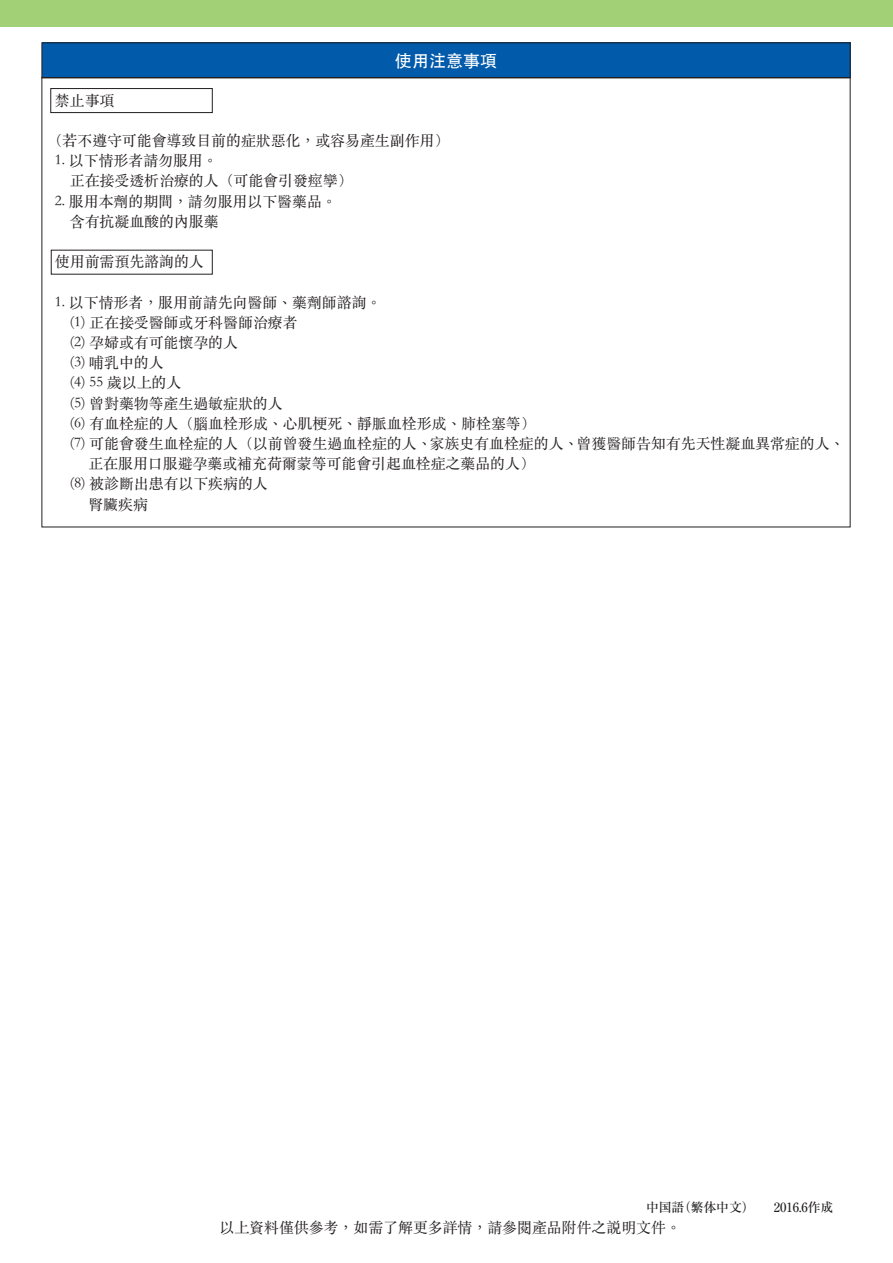
<style>
.page{position:relative;width:893px;height:1263px;background:#fff}
.page>*{position:absolute;margin:0;border:0;box-sizing:border-box;transform-origin:0 0}
.t1{font:16.95px "ST Heiti";color:#fff}
.t2{font:14.85px/20.2px "ST Songti TC Regular";color:#231f20}
.t3{font:500 12.75px "Ryumin Pro";color:#231f20}
</style>
<div class="page">
<div style="left:42px;top:43px;width:808px;height:35px;background:#015aaa"></div>
<div style="left:50px;top:88px;width:163px;height:25px;border:1px solid #231f20"></div>
<div style="left:0;top:0;width:893px;height:26px;background:#a1d076"></div>
<p class="t1" style="left:395px;top:52px;width:104px">使用注意事項</p>
<p class="t2" style="left:55px;top:89px;width:61px">禁止事項</p>
<p class="t2" style="left:48px;top:130px;width:403px">（若不遵守可能會導致目前的症狀惡化，或容易產生副作用(</p>
<p class="t2" style="left:70px;top:150px;width:284px;text-indent:-15px">1. 以下情形者請勿服用。<br>正在接受透析治療的人（可能會引發痙孿(</p>
<p class="t2" style="left:70px;top:190px;width:268px;text-indent:-15px">2. 服用本劑的期間，請勿服用以下醫藥品。含有抗凝血酸的內服藥</p>
<p class="t2" style="left:55px;top:251px;width:150px">使用前需預先諮詢的人</p>
<p class="t2" style="left:55px;top:291px;width:328px">1. 以下情形者，服用前請先向醫師、藥劑師諮詢。</p>
<p class="t2" style="left:70px;top:312px;width:229px">(1) 正在接受醫師或牙科醫師治療者</p>
<p class="t2" style="left:70px;top:332px;width:170px">(2) 孕婦或有可能懷孕的人</p>
<p class="t2" style="left:70px;top:352px;width:95px">(3) 哺乳中的人</p>
<p class="t2" style="left:70px;top:372px;width:113px">(4) 55 歲以上的人</p>
<p class="t2" style="left:70px;top:392px;width:214px">(5) 曾對藥物等產生過敏症狀的人</p>
<p class="t2" style="left:70px;top:413px;width:467px">(6) 有血栓症的人（腦血栓形成、心肌梗死、靜脈血栓形成、肺栓塞等(</p>
<p class="t2" style="left:70px;top:433px;width:776px">(7) 可能會發生血栓症的人（以前曾發生過血栓症的人、家族史有血栓症的人、曾獲醫師告知有先天性凝血異常症的人、</p>
<p class="t2" style="left:88px;top:453px;width:448px">正在服用口服避孕藥或補充荷爾蒙等可能會引起血栓症之藥品的人(</p>
<p class="t2" style="left:70px;top:473px;width:199px">(8) 被診斷出患有以下疾病的人</p>
<p class="t2" style="left:88px;top:493px;width:61px">腎臟疾病</p>
<p class="t3" style="left:678px;top:1197px;width:157px">（繁体中文）　　2016.6作成</p>
<p class="t3" style="left:621px;top:1197px;width:65px">　　中国語</p>
<p class="t2" style="left:220px;top:1217px;width:463px">以上資料僅供參考，如需了解更多詳情，請參閱產品附件之説明文件。</p>
</div>
